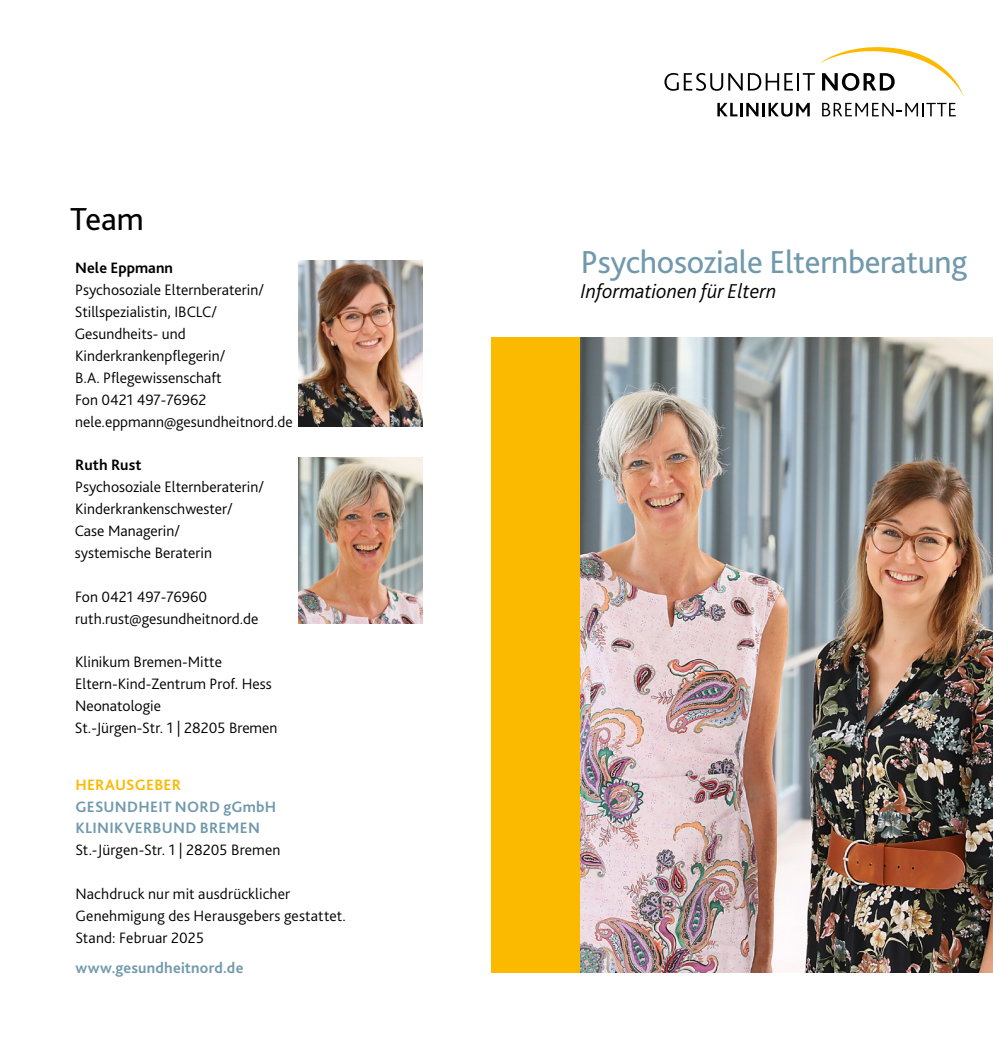
<style>
.page{position:relative;width:993px;height:1042px;background:#fff}
.page>*{position:absolute;margin:0;border:0;box-sizing:border-box;transform-origin:0 0}
.t1{font:33.25px "Bliss 2";letter-spacing:-.01em;color:#7199ac}
.t2{font:33.25px "Bliss 2";color:#000}
.t3{font:italic 300 21px "Bliss 2";color:#000}
.t4{font:300 15.75px/21.9px "Bliss 2";color:#000}
.t5{font:700 15.75px/21.9px "Bliss 2";letter-spacing:.015em;color:#7199ac}
.t6{font:700 15.75px "Bliss 2";color:#000}
.t7{font:700 15.75px "Bliss 2";letter-spacing:.015em;color:#fbba00}
</style>
<div class="page">
<div style="left:491px;top:337px;width:89px;height:635px;background:#fbba00"></div>
<svg style="left:717px;top:103px;width:92px;height:14px"></svg>
<svg style="left:822px;top:103px;width:133px;height:13px"></svg>
<svg style="left:664px;top:73px;width:114px;height:18px"></svg>
<svg style="left:784px;top:47px;width:179px;height:48px"></svg>
<img style="left:299px;top:457px;width:123px;height:167px">
<img style="left:580px;top:337px;width:412px;height:635px">
<img style="left:299px;top:260px;width:123px;height:167px">
<h1 class="t2" style="left:70px;top:198px;width:75px">Team</h1>
<p class="t6" style="left:75px;top:258px;width:99px">Nele Eppmann</p>
<p class="t4" style="left:75px;top:279px;width:219px">Psychosoziale Elternberaterin/<br>Stillspezialistin, IBCLC/<br>Gesundheits- und<br>Kinderkrankenpflegerin/<br>B.A. Pflegewissenschaft<br>Fon 0421 497-76962 nele.eppmann@gesundheitnord.de</p>
<p class="t6" style="left:75px;top:455px;width:68px">Ruth Rust</p>
<p class="t4" style="left:75px;top:476px;width:191px">Psychosoziale Elternberaterin/<br>Kinderkrankenschwester/<br>Case Managerin/<br>systemische Beraterin</p>
<p class="t4" style="left:75px;top:585px;width:185px">Fon 0421 497-76960 ruth.rust@gesundheitnord.de</p>
<p class="t4" style="left:75px;top:651px;width:204px">Klinikum Bremen-Mitte<br>Eltern-Kind-Zentrum Prof. Hess<br>Neonatologie<br>St.-Jürgen-Str. 1 | 28205 Bremen</p>
<p class="t7" style="left:75px;top:775px;width:107px">HERAUSGEBER</p>
<p class="t5" style="left:75px;top:795px;width:202px">GESUNDHEIT NORD gGmbH<br>KLINIKVERBUND BREMEN</p>
<p class="t4" style="left:75px;top:839px;width:207px">St.-Jürgen-Str. 1 | 28205 Bremen</p>
<p class="t4" style="left:75px;top:882px;width:272px">Nachdruck nur mit ausdrücklicher<br>Genehmigung des Herausgebers gestattet.<br>Stand: Februar 2025</p>
<p class="t5" style="left:75px;top:956px;width:169px">www.gesundheitnord.de</p>
<h1 class="t1" style="left:580px;top:241px;width:388px">Psychosoziale Elternberatung</h1>
<h2 class="t3" style="left:580px;top:278px;width:197px">Informationen für Eltern</h2>
</div>
